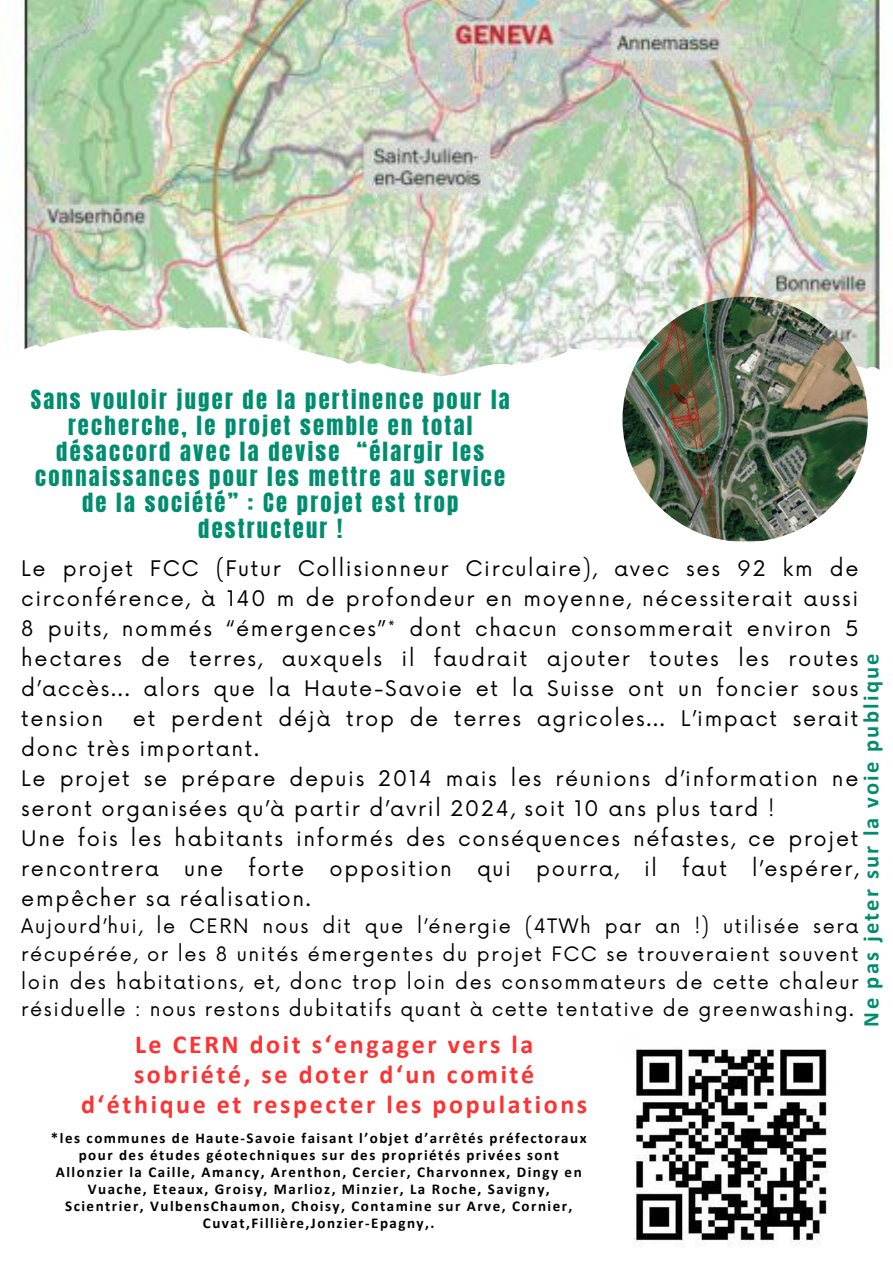
<style>
.page{position:relative;width:893px;height:1264px;background:#fff}
.page>*{position:absolute;margin:0;border:0;box-sizing:border-box;transform-origin:0 0}
.t1{font:700 25.95px/30px "Calibri";letter-spacing:.1em;color:#ff3131;text-align:center}
.t2{font:22.5px/25.8px "Anton";letter-spacing:.1em;color:#008d6f;text-align:center}
.t3{font:700 22.5px "Calibri";letter-spacing:.1em;color:#008d6f}
.t4{font:21px/30px "Now";letter-spacing:.08em;color:#000;text-align:justify}
.t5{font:19.35px/27.6px "Now";letter-spacing:.08em;color:#000;text-align:justify}
.t6{font:700 15px/16.8px "Calibri";letter-spacing:.1em;color:#000;text-align:center}
</style>
<div class="page">
<img style="left:21px;top:0;width:860px;height:378px">
<img style="left:633px;top:1048px;width:198px;height:198px">
<img style="left:622px;top:297px;width:245px;height:245px;border-radius:50%">
<p class="t2" style="left:31px;top:387px;width:480px">Sans vouloir juger de la pertinence pour la recherche, le projet semble en total désaccord avec la devise “élargir les connaissances pour les mettre au service de la société” : Ce projet est trop destructeur !</p>
<p class="t4" style="left:21px;top:554px;width:838px">Le projet FCC (Futur Collisionneur Circulaire), avec ses 92 km de circonférence, à 140 m de profondeur en moyenne, nécessiterait aussi 8 puits, nommés “émergences”* dont chacun consommerait environ 5 hectares de terres, auxquels il faudrait ajouter toutes les routes d’accès... alors que la Haute-Savoie et la Suisse ont un foncier sous tension</p>
<p class="t3" style="left:861px;top:1026px;width:375px;rotate:-90deg">Ne pas jeter sur la voie publique</p>
<p class="t4" style="left:21px;top:704px;width:838px;text-indent:112px">et perdent déjà trop de terres agricoles... L’impact serait donc très important.</p>
<p class="t4" style="left:21px;top:764px;width:838px">Le projet se prépare depuis 2014 mais les réunions d’information ne seront organisées qu’à partir d’avril 2024, soit 10 ans plus tard !</p>
<p class="t4" style="left:21px;top:824px;width:838px">Une fois les habitants informés des conséquences néfastes, ce projet rencontrera une forte opposition qui pourra, il faut l’espérer, empêcher sa réalisation.</p>
<p class="t5" style="left:21px;top:913px;width:838px">Aujourd’hui, le CERN nous dit que l’énergie (4TWh par an !) utilisée sera récupérée, or les 8 unités émergentes du projet FCC se trouveraient souvent loin des habitations, et, donc trop loin des consommateurs de cette chaleur résiduelle : nous restons dubitatifs quant à cette tentative de greenwashing.</p>
<p class="t1" style="left:81px;top:1031px;width:507px">Le CERN doit s‘engager vers la sobriété, se doter d‘un comité d‘éthique et respecter les populations</p>
<p class="t6" style="left:51px;top:1131px;width:537px">*les communes de Haute-Savoie faisant l’objet d’arrêtés préfectoraux pour des études géotechniques sur des propriétés privées sont Allonzier la Caille, Amancy, Arenthon, Cercier, Charvonnex, Dingy en Vuache, Eteaux, Groisy, Marlioz, Minzier, La Roche, Savigny, Scientrier, VulbensChaumon, Choisy, Contamine sur Arve, Cornier, Cuvat,Fillière,Jonzier-Epagny,.</p>
</div>
